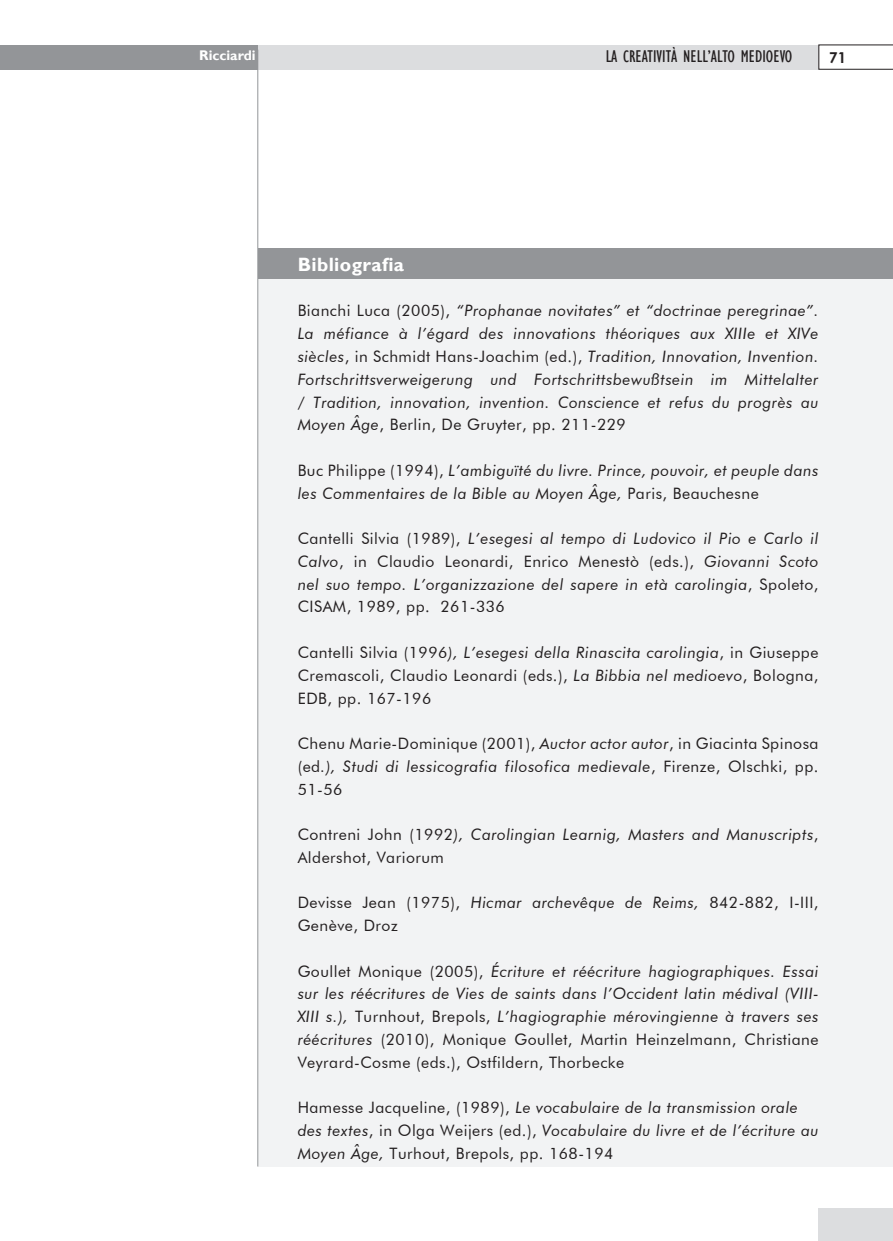
<style>
.page{position:relative;width:893px;height:1241px;background:#fff}
.page>*{position:absolute;margin:0;border:0;box-sizing:border-box;transform-origin:0 0}
.titolo_reference{font:700 19.25px "forma";letter-spacing:.02em;color:#fff}
.t1{font:condensed 17.5px "forma";color:#231f20}
.testo_reference{font:italic 15.75px/22.8px "Futura BT";letter-spacing:.03em;color:#231f20;text-align:justify}
.testo_reference-2{font:15.75px/22.8px "Futura BT";letter-spacing:.03em;color:#231f20;text-align:justify}
.t2{font:700 15.05px "Century Gothic";color:#231f20}
.t3{font:700 14px "forma";color:#fff}
.s1{font-style:normal}
.s2{font-style:italic}
</style>
<div class="page">
<div style="left:258px;top:248px;width:635px;height:918px;background:#f2f3f4"></div>
<div style="left:258px;top:248px;width:635px;height:31px;background:#939598"></div>
<div style="left:228px;top:45px;width:591px;height:24px;background:#dcdddf"></div>
<div style="left:0;top:45px;width:258px;height:24px;background:#939598"></div>
<svg style="left:819px;top:45px;width:74px;height:24px"></svg>
<div style="left:818px;top:1208px;width:75px;height:32px;background:#dcdddf"></div>
<hr style="left:257px;top:50px;width:1px;height:1116px;background:#939598">
<p class="t3" style="left:199px;top:47px;width:58px">Ricciardi</p>
<p class="t1" style="left:606px;top:46px;width:188px">LA CREATIVITÀ NELL’ALTO MEDIOEVO</p>
<p class="t2" style="left:829px;top:46px;width:18px">71</p>
<p class="titolo_reference" style="left:298px;top:253px;width:108px">Bibliografia</p>
<p class="testo_reference" style="left:298px;top:300px;width:522px"><span class="s1">Bianchi Luca (2005),</span> “Prophanae novitates” et “doctrinae peregrinae”.<br>La méfiance à l’égard des innovations théoriques aux XIIIe et XIVe siècles<span class="s1">, in Schmidt Hans-Joachim (ed.),</span> Tradition, Innovation, Invention.<br>Fortschrittsverweigerung und Fortschrittsbewußtsein im Mittelalter / Tradition, innovation, invention. Conscience et refus du progrès au Moyen Âge<span class="s1">, Berlin, De Gruyter, pp. 211-229</span></p>
<p class="testo_reference" style="left:298px;top:459px;width:522px"><span class="s1">Buc Philippe (1994),</span> L’ambiguïté du livre. Prince, pouvoir, et peuple dans les Commentaires de la Bible au Moyen Âge, <span class="s1">Paris, Beauchesne</span></p>
<p class="testo_reference" style="left:298px;top:527px;width:522px"><span class="s1">Cantelli Silvia (1989),</span> L’esegesi al tempo di Ludovico il Pio e Carlo il Calvo<span class="s1">, in Claudio Leonardi, Enrico Menestò (eds.),</span> Giovanni Scoto nel suo tempo. L’organizzazione del sapere in età carolingia<span class="s1">, Spoleto, CISAM, 1989, pp. 261-336</span></p>
<p class="testo_reference-2" style="left:298px;top:641px;width:522px">Cantelli Silvia (1996<span class="s2">), L’esegesi della Rinascita carolingia</span>, in Giuseppe Cremascoli, Claudio Leonardi (eds.), <span class="s2">La Bibbia nel medioevo</span>, Bologna, EDB, pp. 167-196</p>
<p class="testo_reference-2" style="left:298px;top:732px;width:522px">Chenu Marie-Dominique (2001), <span class="s2">Auctor actor autor</span>, in Giacinta Spinosa (ed<span class="s2">.), Studi di lessicografia filosofica medievale</span>, Firenze, Olschki, pp.<br>51-56</p>
<p class="testo_reference" style="left:298px;top:823px;width:522px"><span class="s1">Contreni John (1992</span>), Carolingian Learnig, Masters and Manuscripts<span class="s1">,<br>Aldershot, Variorum</span></p>
<p class="testo_reference-2" style="left:298px;top:891px;width:522px">Devisse Jean (1975), <span class="s2">Hicmar archevêque de Reims,</span> 842-882, I-III,<br>Genève, Droz</p>
<p class="testo_reference" style="left:298px;top:959px;width:522px"><span class="s1">Goullet Monique (2005),</span> Écriture et réécriture hagiographiques. Essai sur les réécritures de Vies de saints dans l’Occident latin médival (VIII-XIII s.), <span class="s1">Turnhout, Brepols,</span> L’hagiographie mérovingienne à travers ses réécritures <span class="s1">(2010), Monique Goullet, Martin Heinzelmann, Christiane Veyrard-Cosme (eds.), Ostfildern, Thorbecke</span></p>
<p class="testo_reference" style="left:298px;top:1096px;width:522px;text-align:left"><span class="s1">Hamesse Jacqueline, (1989),</span> Le vocabulaire de la transmission orale des textes<span class="s1">, in Olga Weijers (ed.),</span> Vocabulaire du livre et de l’écriture au<br>Moyen Âge, <span class="s1">Turhout, Brepols, pp. 168-194</span></p>
</div>
